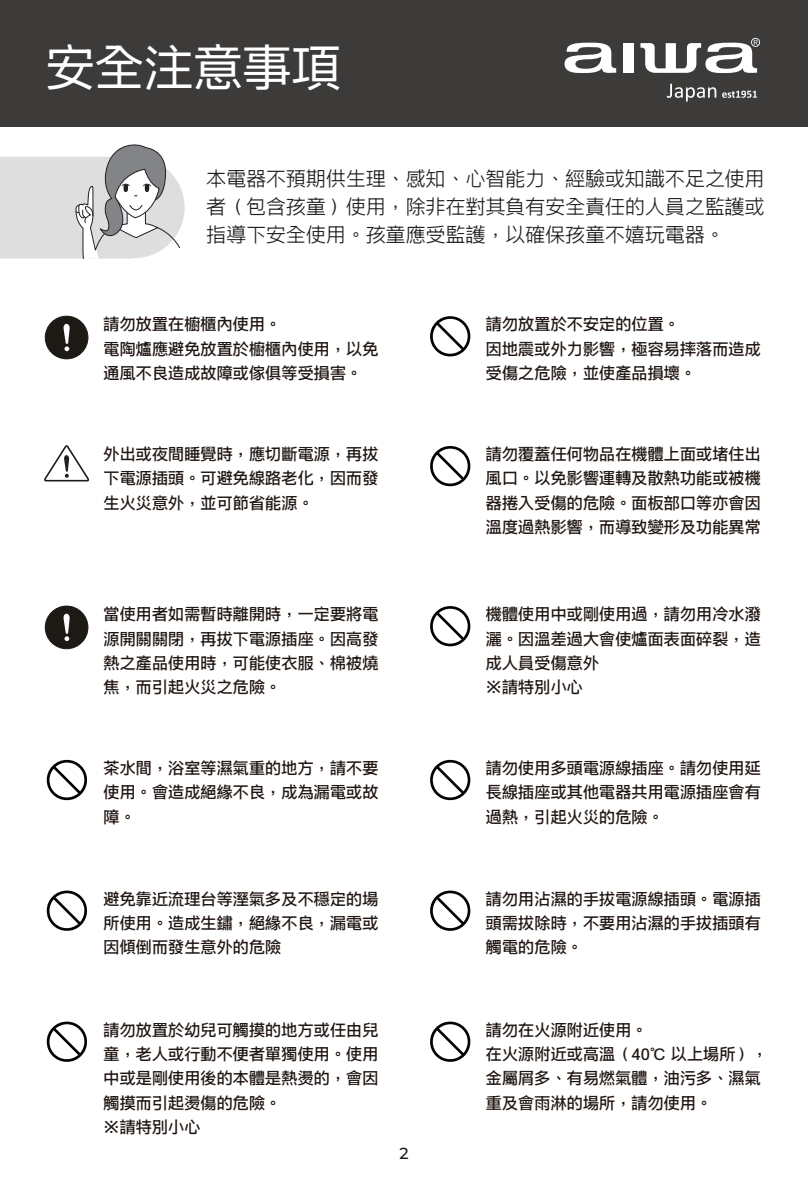
<style>
.page{position:relative;width:808px;height:1191px;background:#fff}
.page>*{position:absolute;margin:0;border:0;box-sizing:border-box;transform-origin:0 0}
.t1{font:49.2px "ARVFJX Hei B5 Wr W";color:#fff}
.t2{font:19.8px/28.2px "ARVFJX Hei B5 Wr W";letter-spacing:.01em;color:#231f20;text-align:justify}
.t3{font:16px/24.4px "ARVFJX Hei B5 Wr W";letter-spacing:.01em;color:#211814;text-align:justify}
.t4{font:500 16px "Montserrat";color:#211814}
</style>
<div class="page">
<div style="left:0;top:0;width:808px;height:126px;background:#3d3b3a"></div>
<svg style="left:667px;top:84px;width:49px;height:18px"></svg>
<svg style="left:722px;top:91px;width:35px;height:7px"></svg>
<svg style="left:564px;top:42px;width:52px;height:31px"></svg>
<div style="left:623px;top:43px;width:10px;height:30px;background:#fff"></div>
<svg style="left:640px;top:38px;width:120px;height:35px"></svg>
<svg style="left:430px;top:316px;width:40px;height:40px"></svg>
<div style="left:45px;top:316px;width:43px;height:43px;background:#1d1a16;border-radius:50%"></div>
<div style="left:45px;top:316px;width:43px;height:43px;border:1px solid #1d1a16;border-radius:50%"></div>
<svg style="left:63px;top:324px;width:7px;height:27px"></svg>
<svg style="left:430px;top:446px;width:40px;height:40px"></svg>
<svg style="left:44px;top:445px;width:46px;height:37px"></svg>
<svg style="left:430px;top:606px;width:40px;height:40px"></svg>
<div style="left:45px;top:606px;width:43px;height:42px;background:#1d1a16;border-radius:50%"></div>
<div style="left:45px;top:606px;width:43px;height:43px;border:1px solid #1d1a16;border-radius:50%"></div>
<svg style="left:63px;top:613px;width:7px;height:28px"></svg>
<svg style="left:430px;top:760px;width:40px;height:40px"></svg>
<svg style="left:47px;top:760px;width:40px;height:40px"></svg>
<svg style="left:430px;top:890px;width:40px;height:40px"></svg>
<svg style="left:47px;top:890px;width:40px;height:40px"></svg>
<svg style="left:430px;top:1021px;width:40px;height:40px"></svg>
<svg style="left:47px;top:1021px;width:40px;height:40px"></svg>
<svg style="left:0;top:144px;width:185px;height:115px"></svg>
<h1 class="t1" style="left:46px;top:40px;width:297px">安全注意事項</h1>
<p class="t2" style="left:206px;top:165px;width:560px">本電器不預期供生理、感知、心智能力、經驗或知識不足之使用者（包含孩童）使用，除非在對其負有安全責任的人員之監護或指導下安全使用。孩童應受監護，以確保孩童不嬉玩電器。</p>
<p class="t3" style="left:104px;top:313px;width:276px;text-align:left">請勿放置在櫥櫃內使用。<br>電陶爐應避免放置於櫥櫃內使用，以免通風不良造成故障或傢俱等受損害。</p>
<p class="t3" style="left:486px;top:313px;width:276px;text-align:left">請勿放置於不安定的位置。<br>因地震或外力影響，極容易摔落而造成受傷之危險，並使產品損壞。</p>
<p class="t3" style="left:104px;top:442px;width:276px">外出或夜間睡覺時，應切斷電源，再拔下電源插頭。可避免線路老化，因而發生火災意外，並可節省能源。</p>
<p class="t3" style="left:486px;top:442px;width:276px">請勿覆蓋任何物品在機體上面或堵住出風口。以免影響運轉及散熱功能或被機器捲入受傷的危險。面板部口等亦會因溫度過熱影響，而導致變形及功能異常</p>
<p class="t3" style="left:104px;top:602px;width:276px">當使用者如需暫時離開時，一定要將電源開關關閉，再拔下電源插座。因高發熱之產品使用時，可能使衣服、棉被燒焦，而引起火災之危險。</p>
<p class="t3" style="left:486px;top:602px;width:276px;text-align:left">機體使用中或剛使用過，請勿用冷水潑灑。因溫差過大會使爐面表面碎裂，造成人員受傷意外<br>※請特別小心</p>
<p class="t3" style="left:104px;top:756px;width:276px">茶水間，浴室等濕氣重的地方，請不要使用。會造成絕緣不良，成為漏電或故障。</p>
<p class="t3" style="left:486px;top:756px;width:276px">請勿使用多頭電源線插座。請勿使用延長線插座或其他電器共用電源插座會有過熱，引起火災的危險。</p>
<p class="t3" style="left:104px;top:887px;width:276px">避免靠近流理台等溼氣多及不穩定的場所使用。造成生鏽，絕緣不良，漏電或因傾倒而發生意外的危險</p>
<p class="t3" style="left:486px;top:887px;width:276px">請勿用沾濕的手拔電源線插頭。電源插頭需拔除時，不要用沾濕的手拔插頭有觸電的危險。</p>
<p class="t3" style="left:104px;top:1018px;width:276px;text-align:left">請勿放置於幼兒可觸摸的地方或任由兒童，老人或行動不便者單獨使用。使用中或是剛使用後的本體是熱燙的，會因觸摸而引起燙傷的危險。<br>※請特別小心</p>
<p class="t3" style="left:486px;top:1018px;width:283px;text-align:left">請勿在火源附近使用。<br>在火源附近或高溫（40℃ 以上場所），金屬屑多、有易燃氣體，油污多、濕氣重及會雨淋的場所，請勿使用。</p>
<p class="t4" style="left:399px;top:1142px;width:11px">2</p>
</div>
